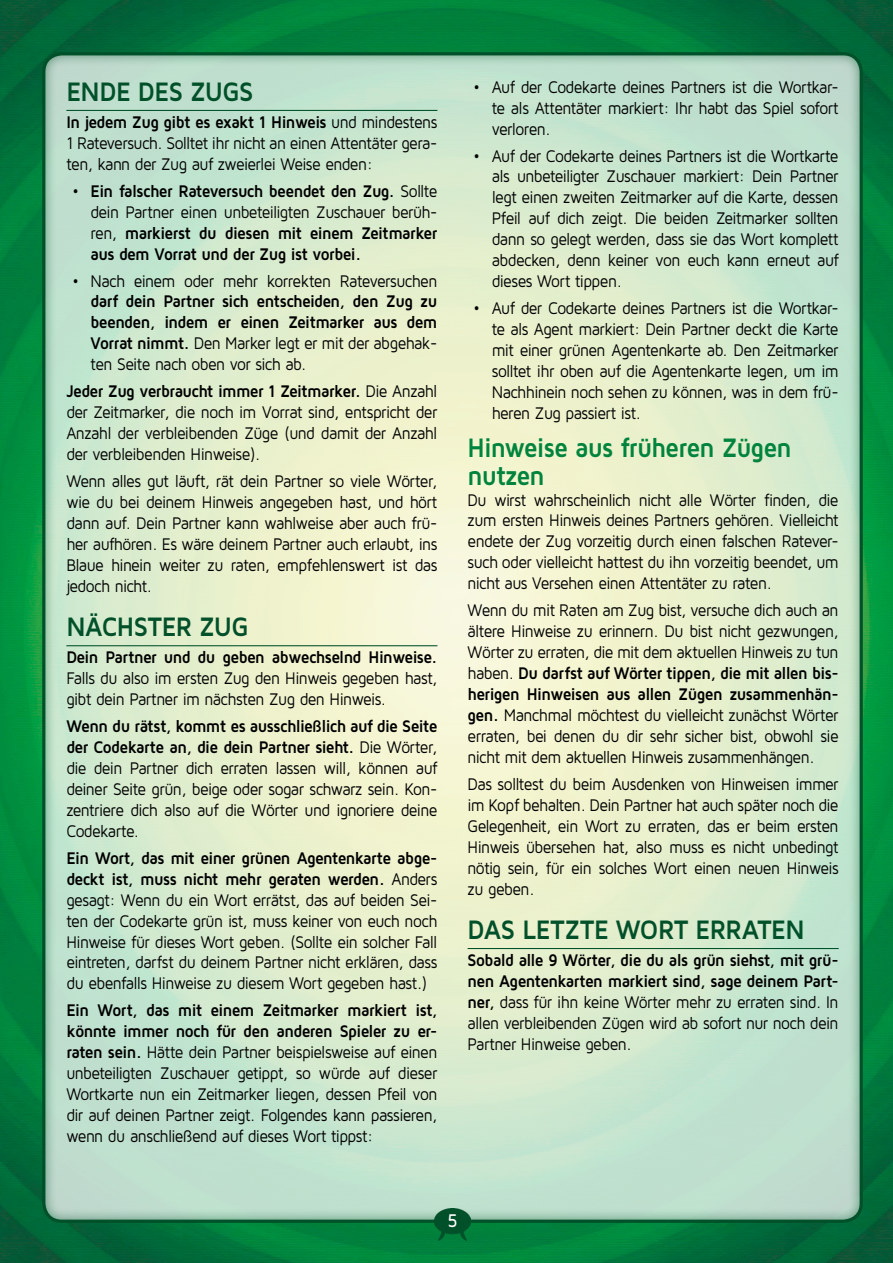
<style>
.page{position:relative;width:893px;height:1263px;background:#fff}
.page>*{position:absolute;margin:0;border:0;box-sizing:border-box;transform-origin:0 0}
.t1{font:700 27.6px "Maven Pro";letter-spacing:-.02em;color:#005029;scale:.9 1}
.t2{font:700 27.6px/27.6px "Maven Pro";letter-spacing:-.035em;color:#00843d;scale:.9 1}
.t3{font:500 19.05px "Maven Pro";color:#fff;scale:.9 1}
.t4{font:17.4px/21px "Maven Pro";letter-spacing:-.04em;color:#000;text-align:justify;scale:.9 1}
.t5{font:700 17.4px/21px "Maven Pro";letter-spacing:-.04em;color:#000;text-align:justify;scale:.9 1}
.s1{font-weight:700}
.s2{font-weight:400}
</style>
<div class="page">
<img style="left:0;top:0;width:893px;height:1263px">
<div style="left:41px;top:52px;width:822px;height:1171px;background:#005029;opacity:.75"></div>
<img style="left:434px;top:1209px;width:37px;height:31px">
<hr style="left:66px;top:110px;width:371px;height:1px;background:#005029">
<hr style="left:66px;top:645px;width:371px;height:1px;background:#005029">
<hr style="left:468px;top:948px;width:371px;height:1px;background:#005029">
<h1 class="t1" style="left:66px;top:74px;width:209px">ENDE DES ZUGS</h1>
<p class="t4" style="left:66px;top:111px;width:414px"><span class="s1">In jedem Zug gibt es exakt 1 Hinweis</span> und mindestens 1 Rateversuch. Solltet ihr nicht an einen Attentäter gera&shy;ten, kann der Zug auf zweierlei Weise enden:</p>
<p class="t5" style="left:90px;top:180px;width:387px;text-indent:-18px"><span class="s2">•</span> Ein falscher Rateversuch beendet den Zug. <span class="s2">Sollte dein Partner einen unbeteiligten Zuschauer berüh&shy;ren,</span> markierst du diesen mit einem Zeitmarker aus dem Vorrat und der Zug ist vorbei.</p>
<p class="t4" style="left:72px;top:269px;width:407px">• Nach einem oder mehr korrekten Rateversuchen</p>
<p class="t5" style="left:90px;top:290px;width:387px">darf dein Partner sich entscheiden, den Zug zu beenden, indem er einen Zeitmarker aus dem Vorrat nimmt. <span class="s2">Den Marker legt er mit der abgehak&shy;ten Seite nach oben vor sich ab.</span></p>
<p class="t4" style="left:66px;top:380px;width:414px"><span class="s1">Jeder Zug verbraucht immer 1 Zeitmarker.</span> Die Anzahl der Zeitmarker, die noch im Vorrat sind, entspricht der Anzahl der verbleibenden Züge (und damit der Anzahl der verbleibenden Hinweise).</p>
<p class="t4" style="left:66px;top:470px;width:414px">Wenn alles gut läuft, rät dein Partner so viele Wörter, wie du bei deinem Hinweis angegeben hast, und hört dann auf. Dein Partner kann wahlweise aber auch frü&shy;her aufhören. Es wäre deinem Partner auch erlaubt, ins Blaue hinein weiter zu raten, empfehlenswert ist das jedoch nicht.</p>
<h1 class="t1" style="left:66px;top:609px;width:204px">NÄCHSTER ZUG</h1>
<p class="t5" style="left:66px;top:646px;width:414px">Dein Partner und du geben abwechselnd Hinweise.</p>
<p class="t4" style="left:66px;top:667px;width:414px">Falls du also im ersten Zug den Hinweis gegeben hast, gibt dein Partner im nächsten Zug den Hinweis.</p>
<p class="t4" style="left:66px;top:715px;width:414px"><span class="s1">Wenn du rätst, kommt es ausschließlich auf die Seite der Codekarte an, die dein Partner sieht.</span> Die Wörter, die dein Partner dich erraten lassen will, können auf deiner Seite grün, beige oder sogar schwarz sein. Kon&shy;zentriere dich also auf die Wörter und ignoriere deine Codekarte.</p>
<p class="t4" style="left:66px;top:847px;width:414px"><span class="s1">Ein Wort, das mit einer grünen Agentenkarte abge&shy;deckt ist, muss nicht mehr geraten werden.</span> Anders gesagt: Wenn du ein Wort errätst, das auf beiden Sei&shy;ten der Codekarte grün ist, muss keiner von euch noch Hinweise für dieses Wort geben. (Sollte ein solcher Fall eintreten, darfst du deinem Partner nicht erklären, dass du ebenfalls Hinweise zu diesem Wort gegeben hast.)</p>
<p class="t4" style="left:66px;top:999px;width:414px"><span class="s1">Ein Wort, das mit einem Zeitmarker markiert ist, könnte immer noch für den anderen Spieler zu er&shy;raten sein.</span> Hätte dein Partner beispielsweise auf einen unbeteiligten Zuschauer getippt, so würde auf dieser Wortkarte nun ein Zeitmarker liegen, dessen Pfeil von dir auf deinen Partner zeigt. Folgendes kann passieren, wenn du anschließend auf dieses Wort tippst:</p>
<p class="t4" style="left:492px;top:76px;width:387px;text-indent:-18px">• Auf der Codekarte deines Partners ist die Wortkar&shy;te als Attentäter markiert: Ihr habt das Spiel sofort verloren.</p>
<p class="t4" style="left:492px;top:144px;width:387px;text-indent:-18px">• Auf der Codekarte deines Partners ist die Wortkarte als unbeteiligter Zuschauer markiert: Dein Partner legt einen zweiten Zeitmarker auf die Karte, dessen Pfeil auf dich zeigt. Die beiden Zeitmarker sollten dann so gelegt werden, dass sie das Wort komplett abdecken, denn keiner von euch kann erneut auf dieses Wort tippen.</p>
<p class="t4" style="left:492px;top:297px;width:387px;text-indent:-18px">• Auf der Codekarte deines Partners ist die Wortkar&shy;te als Agent markiert: Dein Partner deckt die Karte mit einer grünen Agentenkarte ab. Den Zeitmarker solltet ihr oben auf die Agentenkarte legen, um im Nachhinein noch sehen zu können, was in dem frü&shy;heren Zug passiert ist.</p>
<h1 class="t2" style="left:468px;top:432px;width:362px">Hinweise aus früheren Zügen nutzen</h1>
<p class="t4" style="left:468px;top:488px;width:414px">Du wirst wahrscheinlich nicht alle Wörter finden, die zum ersten Hinweis deines Partners gehören. Vielleicht endete der Zug vorzeitig durch einen falschen Ratever&shy;such oder vielleicht hattest du ihn vorzeitig beendet, um nicht aus Versehen einen Attentäter zu raten.</p>
<p class="t4" style="left:468px;top:599px;width:414px">Wenn du mit Raten am Zug bist, versuche dich auch an ältere Hinweise zu erinnern. Du bist nicht gezwungen, Wörter zu erraten, die mit dem aktuellen Hinweis zu tun haben. <span class="s1">Du darfst auf Wörter tippen, die mit allen bis&shy;herigen Hinweisen aus allen Zügen zusammenhän&shy;gen.</span> Manchmal möchtest du vielleicht zunächst Wörter erraten, bei denen du dir sehr sicher bist, obwohl sie nicht mit dem aktuellen Hinweis zusammenhängen.</p>
<p class="t4" style="left:468px;top:773px;width:414px">Das solltest du beim Ausdenken von Hinweisen immer im Kopf behalten. Dein Partner hat auch später noch die Gelegenheit, ein Wort zu erraten, das er beim ersten Hinweis übersehen hat, also muss es nicht unbedingt nötig sein, für ein solches Wort einen neuen Hinweis zu geben.</p>
<h1 class="t1" style="left:468px;top:912px;width:376px">DAS LETZTE WORT ERRATEN</h1>
<p class="t4" style="left:468px;top:949px;width:414px"><span class="s1">Sobald alle 9 Wörter, die du als grün siehst, mit grü&shy;nen Agentenkarten markiert sind, sage deinem Part&shy;ner,</span> dass für ihn keine Wörter mehr zu erraten sind. In allen verbleibenden Zügen wird ab sofort nur noch dein Partner Hinweise geben.</p>
<p class="t3" style="left:447px;top:1208px;width:13px">5</p>
</div>
